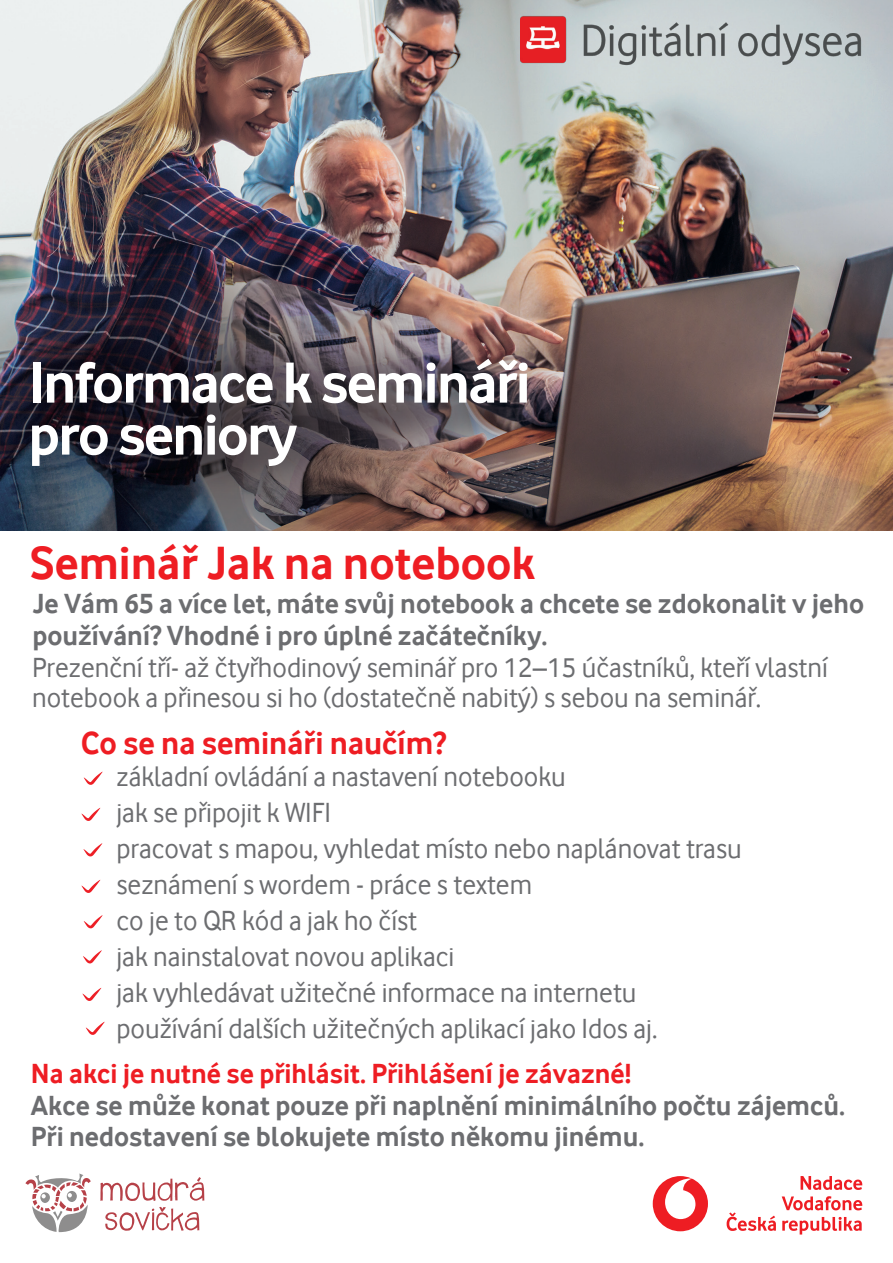
<style>
.page{position:relative;width:893px;height:1263px;background:#fff}
.page>*{position:absolute;margin:0;border:0;box-sizing:border-box;transform-origin:0 0}
.t1{font:700 60px/51.9px "Vodafone Rg";letter-spacing:-.025em;color:#fff}
.t2{font:700 48px "Vodafone Rg";color:#ee1d23}
.t3{font:700 33px "Vodafone Rg";color:#ee1d23}
.t4{font:28.5px/36px "Vodafone Rg";color:#6c6d70}
.t5{font:700 28.5px/31.5px "Vodafone Rg";color:#6c6d70}
.t6{font:700 28.5px "Vodafone Rg";color:#ee1d23}
</style>
<div class="page">
<img style="left:0;top:0;width:893px;height:530px">
<div style="left:653px;top:1176px;width:55px;height:55px;background:#ee1d23;border-radius:50%"></div>
<svg style="left:665px;top:1178px;width:30px;height:41px"></svg>
<svg style="left:800px;top:1176px;width:62px;height:14px"></svg>
<svg style="left:782px;top:1196px;width:80px;height:14px"></svg>
<svg style="left:727px;top:1212px;width:49px;height:19px"></svg>
<svg style="left:782px;top:1217px;width:80px;height:17px"></svg>
<svg style="left:25px;top:1173px;width:66px;height:59px"></svg>
<svg style="left:105px;top:1207px;width:94px;height:24px"></svg>
<svg style="left:100px;top:1177px;width:104px;height:24px"></svg>
<img style="left:2px;top:314px;width:604px;height:201px">
<svg style="left:84px;top:772px;width:19px;height:13px"></svg>
<svg style="left:83px;top:843px;width:19px;height:13px"></svg>
<svg style="left:81px;top:880px;width:19px;height:13px"></svg>
<svg style="left:84px;top:915px;width:19px;height:13px"></svg>
<svg style="left:83px;top:950px;width:19px;height:13px"></svg>
<svg style="left:82px;top:988px;width:19px;height:13px"></svg>
<svg style="left:81px;top:808px;width:19px;height:13px"></svg>
<svg style="left:86px;top:1022px;width:19px;height:13px"></svg>
<img style="left:520px;top:15px;width:343px;height:51px">
<h1 class="t1" style="left:28px;top:356px;width:504px">Informace k semináři pro seniory</h1>
<h2 class="t2" style="left:30px;top:535px;width:507px">Seminář Jak na notebook</h2>
<p class="t5" style="left:32px;top:588px;width:833px">Je Vám 65 a více let, máte svůj notebook a chcete se zdokonalit v jeho používání? Vhodné i pro úplné začátečníky.</p>
<p class="t4" style="left:32px;top:652px;width:797px;line-height:30px">Prezenční tří- až čtyřhodinový seminář pro 12–15 účastníků, kteří vlastní notebook a přinesou si ho (dostatečně nabitý) s sebou na seminář.</p>
<p class="t3" style="left:81px;top:723px;width:367px">Co se na semináři naučím?</p>
<p class="t4" style="left:116px;top:758px;width:627px">základní ovládání a nastavení notebooku<br>jak se připojit k WIFI<br>pracovat s mapou, vyhledat místo nebo naplánovat trasu seznámení s wordem - práce s textem<br>co je to QR kód a jak ho číst<br>jak nainstalovat novou aplikaci<br>jak vyhledávat užitečné informace na internetu používání dalších užitečných aplikací jako Idos aj.</p>
<p class="t6" style="left:31px;top:1057px;width:602px">Na akci je nutné se přihlásit. Přihlášení je závazné!</p>
<p class="t5" style="left:31px;top:1089px;width:816px">Akce se může konat pouze při naplnění minimálního počtu zájemců.<br>Při nedostavení se blokujete místo někomu jinému.</p>
</div>
